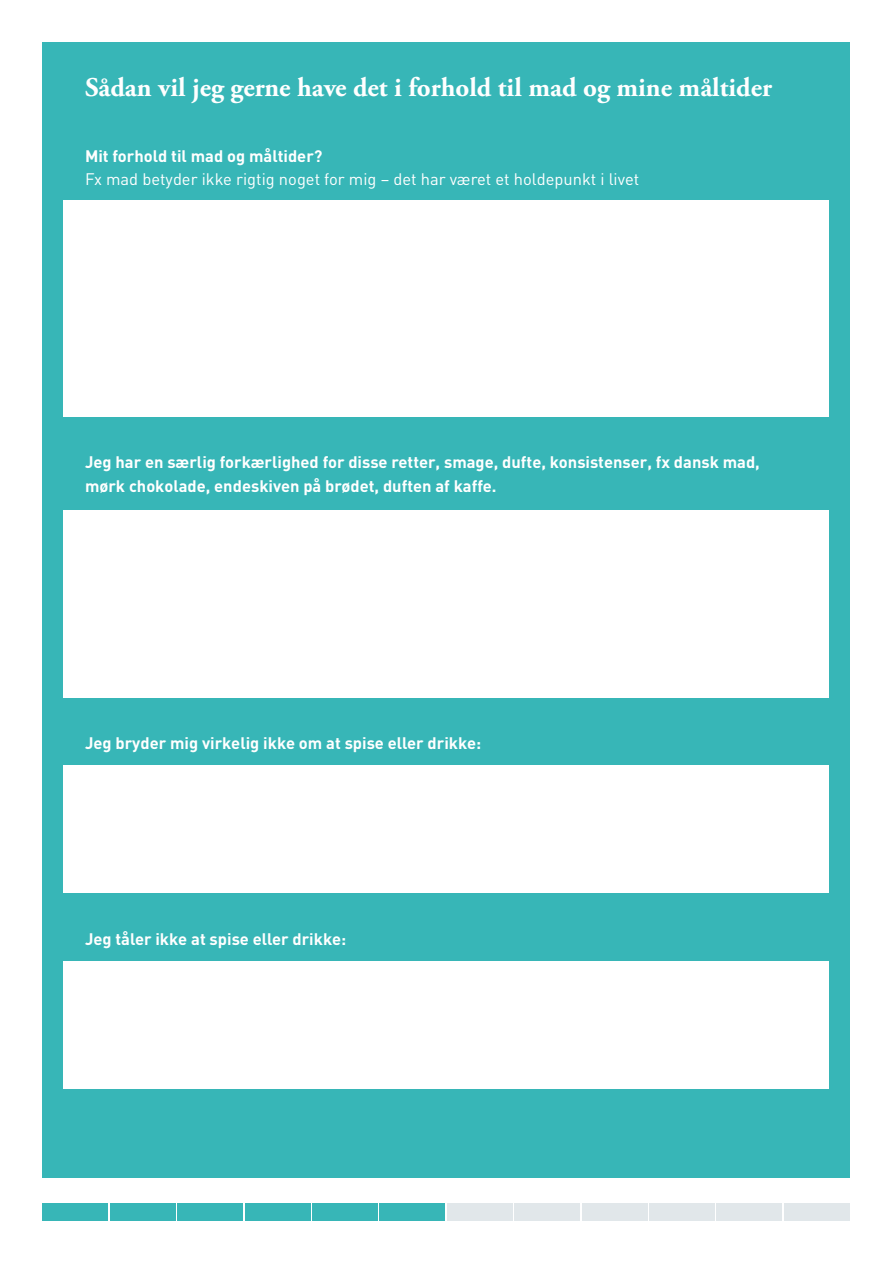
<style>
.page{position:relative;width:893px;height:1263px;background:#fff}
.page>*{position:absolute;margin:0;border:0;box-sizing:border-box;transform-origin:0 0}
.delrubrik_sprg{font:700 27px "Adobe Garamond Pro";color:#fff}
.sprg{font:700 16.5px/24px "DIN";color:#fff}
.sprg_forklaring{font:16.5px "DIN";color:#fff}
</style>
<div class="page">
<div style="left:447px;top:1203px;width:66px;height:17px;background:#e1e7ea"></div>
<div style="left:514px;top:1203px;width:66px;height:17px;background:#e1e7ea"></div>
<div style="left:582px;top:1203px;width:66px;height:17px;background:#e1e7ea"></div>
<div style="left:649px;top:1203px;width:66px;height:17px;background:#e1e7ea"></div>
<div style="left:716px;top:1203px;width:66px;height:17px;background:#e1e7ea"></div>
<div style="left:784px;top:1203px;width:66px;height:17px;background:#e1e7ea"></div>
<div style="left:43px;top:1203px;width:65px;height:17px;background:#37b6b7"></div>
<div style="left:110px;top:1203px;width:66px;height:17px;background:#37b6b7"></div>
<div style="left:177px;top:1203px;width:66px;height:17px;background:#37b6b7"></div>
<div style="left:245px;top:1203px;width:66px;height:17px;background:#37b6b7"></div>
<div style="left:312px;top:1203px;width:66px;height:17px;background:#37b6b7"></div>
<div style="left:379px;top:1203px;width:66px;height:17px;background:#37b6b7"></div>
<div style="left:43px;top:43px;width:807px;height:1135px;background:#37b6b7"></div>
<div style="left:64px;top:200px;width:765px;height:217px;background:#fff"></div>
<div style="left:64px;top:510px;width:765px;height:187px;background:#fff"></div>
<div style="left:64px;top:765px;width:765px;height:128px;background:#fff"></div>
<div style="left:64px;top:961px;width:765px;height:128px;background:#fff"></div>
<p class="delrubrik_sprg" style="left:85px;top:72px;width:689px">Sådan vil jeg gerne have det i forhold til mad og mine måltider</p>
<p class="sprg" style="left:85px;top:144px;width:239px">Mit forhold til mad og måltider?</p>
<p class="sprg_forklaring" style="left:85px;top:169px;width:556px">Fx mad betyder ikke rigtig noget for mig – det har været et holdepunkt i livet</p>
<p class="sprg" style="left:85px;top:450px;width:676px">Jeg har en særlig forkærlighed for disse retter, smage, dufte, konsistenser, fx dansk mad, mørk chokolade, endeskiven på brødet, duften af kaffe.</p>
<p class="sprg" style="left:85px;top:730px;width:398px">Jeg bryder mig virkelig ikke om at spise eller drikke:</p>
<p class="sprg" style="left:85px;top:926px;width:263px">Jeg tåler ikke at spise eller drikke:</p>
</div>
